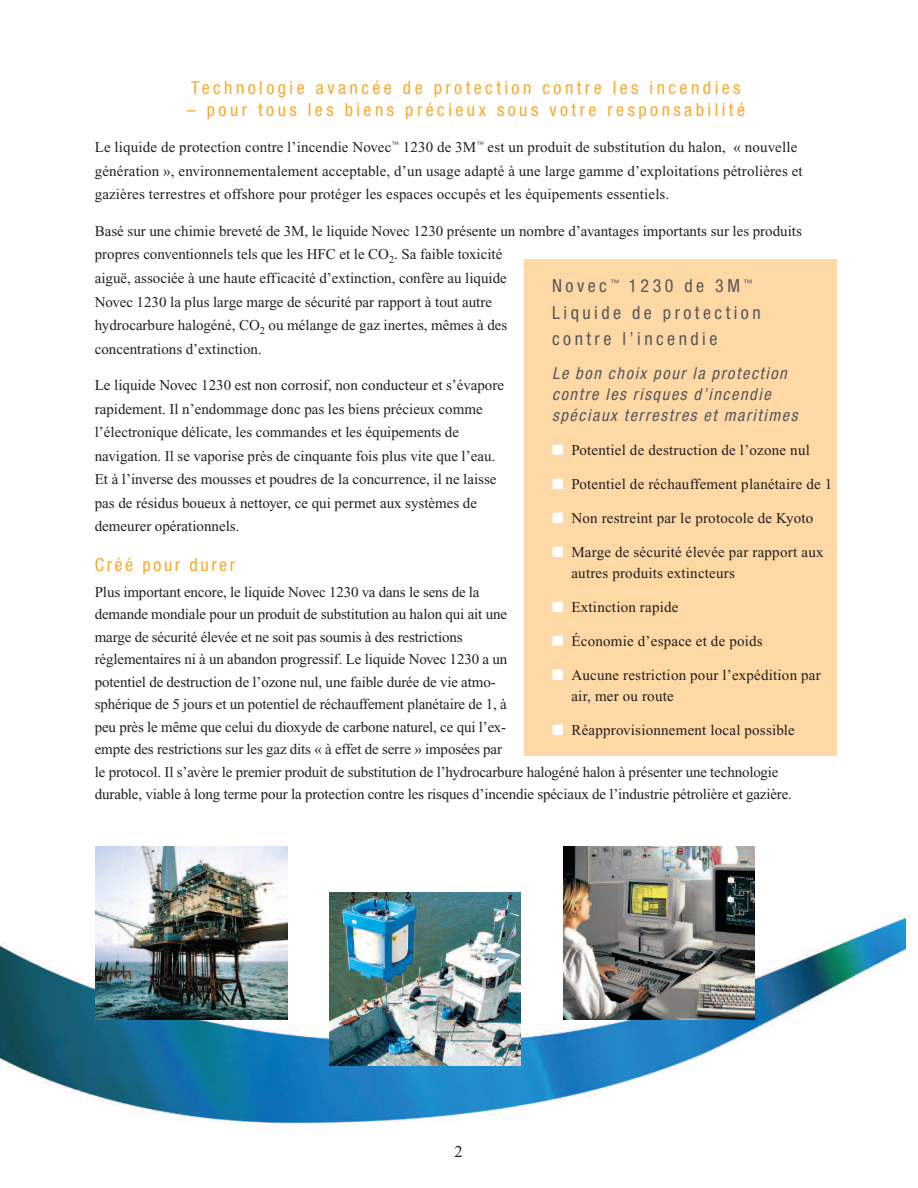
<style>
.page{position:relative;width:918px;height:1188px;background:#fff}
.page>*{position:absolute;margin:0;border:0;box-sizing:border-box;transform-origin:0 0}
.t1{font:condensed 18px "Helvetica Neue";letter-spacing:.19em;color:#faa92a}
.t2{font:condensed 18px/26.5px "Helvetica Neue";letter-spacing:.19em;color:#57585a}
.t3{font:condensed 18px "Helvetica Neue";letter-spacing:.145em;color:#faa92a}
.t4{font:italic condensed 16.5px/21px "Helvetica Neue";letter-spacing:.095em;color:#57585a}
.t5{font:16.5px "Times New Roman";color:#231f20}
.t6{font:15px/23.5px "Times New Roman";color:#231f20}
.s1{color:#fff}
</style>
<div class="page">
<img style="left:0;top:846px;width:905px;height:278px">
<div style="left:524px;top:259px;width:313px;height:496px;background:#fed8a5"></div>
<img style="left:564px;top:846px;width:190px;height:173px">
<img style="left:329px;top:893px;width:192px;height:172px">
<img style="left:96px;top:847px;width:192px;height:172px">
<p class="t1" style="left:191px;top:81px;width:551px">Technologie avancée de protection contre les incendies</p>
<p class="t1" style="left:187px;top:103px;width:560px">– pour tous les biens précieux sous votre responsabilité</p>
<p class="t6" style="left:95px;top:137px;width:709px">Le liquide de protection contre l’incendie Novec<sup>™</sup> 1230 de 3M<sup>™</sup> est un produit de substitution du halon, « nouvelle génération », environnementalement acceptable, d’un usage adapté à une large gamme d’exploitations pétrolières et gazières terrestres et offshore pour protéger les espaces occupés et les équipements essentiels.</p>
<p class="t6" style="left:95px;top:221px;width:709px">Basé sur une chimie breveté de 3M, le liquide Novec 1230 présente un nombre d’avantages importants sur les produits propres conventionnels tels que les HFC et le CO<sub>2</sub>. Sa faible toxicité<br>aiguë, associée à une haute efficacité d’extinction, confère au liquide<br>Novec 1230 la plus large marge de sécurité par rapport à tout autre<br>hydrocarbure halogéné, CO<sub>2</sub> ou mélange de gaz inertes, mêmes à des<br>concentrations d’extinction.</p>
<p class="t6" style="left:95px;top:375px;width:411px">Le liquide Novec 1230 est non corrosif, non conducteur et s’évapore rapidement. Il n’endommage donc pas les biens précieux comme l’électronique délicate, les commandes et les équipements de navigation. Il se vaporise près de cinquante fois plus vite que l’eau.<br>Et à l’inverse des mousses et poudres de la concurrence, il ne laisse pas de résidus boueux à nettoyer, ce qui permet aux systèmes de demeurer opérationnels.</p>
<p class="t3" style="left:95px;top:558px;width:142px">Créé pour durer</p>
<p class="t6" style="left:95px;top:582px;width:699px;line-height:22.5px">Plus important encore, le liquide Novec 1230 va dans le sens de la<br>demande mondiale pour un produit de substitution au halon qui ait une<br>marge de sécurité élevée et ne soit pas soumis à des restrictions<br>réglementaires ni à un abandon progressif. Le liquide Novec 1230 a un<br>potentiel de destruction de l’ozone nul, une faible durée de vie atmo-<br>sphérique de 5 jours et un potentiel de réchauffement planétaire de 1, à<br>peu près le même que celui du dioxyde de carbone naturel, ce qui l’ex-<br>empte des restrictions sur les gaz dits « à effet de serre » imposées par<br>le protocol. Il s’avère le premier produit de substitution de l’hydrocarbure halogéné halon à présenter une technologie durable, viable à long terme pour la protection contre les risques d’incendie spéciaux de l’industrie pétrolière et gazière.</p>
<p class="t2" style="left:552px;top:274px;width:210px">Novec <sup>™</sup> 1230 de 3M <sup>™<br></sup>Liquide de protection contre l’incendie</p>
<p class="t4" style="left:552px;top:364px;width:247px">Le bon choix pour la protection contre les risques d’incendie spéciaux terrestres et maritimes</p>
<p class="t6" style="left:552px;top:440px;width:259px"><span class="s1">■</span> Potentiel de destruction de l’ozone nul</p>
<p class="t6" style="left:552px;top:474px;width:282px"><span class="s1">■</span> Potentiel de réchauffement planétaire de 1</p>
<p class="t6" style="left:552px;top:508px;width:263px"><span class="s1">■</span> Non restreint par le protocole de Kyoto</p>
<p class="t6" style="left:571px;top:543px;width:254px;line-height:21px;text-indent:-19px"><span class="s1">■</span> Marge de sécurité élevée par rapport aux autres produits extincteurs</p>
<p class="t6" style="left:552px;top:596px;width:128px"><span class="s1">■</span> Extinction rapide</p>
<p class="t6" style="left:552px;top:630px;width:212px"><span class="s1">■</span> Économie d’espace et de poids</p>
<p class="t6" style="left:571px;top:666px;width:251px;line-height:21px;text-indent:-19px"><span class="s1">■</span> Aucune restriction pour l’expédition par air, mer ou route</p>
<p class="t6" style="left:552px;top:719px;width:244px"><span class="s1">■</span> Réapprovisionnement local possible</p>
<p class="t5" style="left:455px;top:1145px;width:10px">2</p>
</div>
